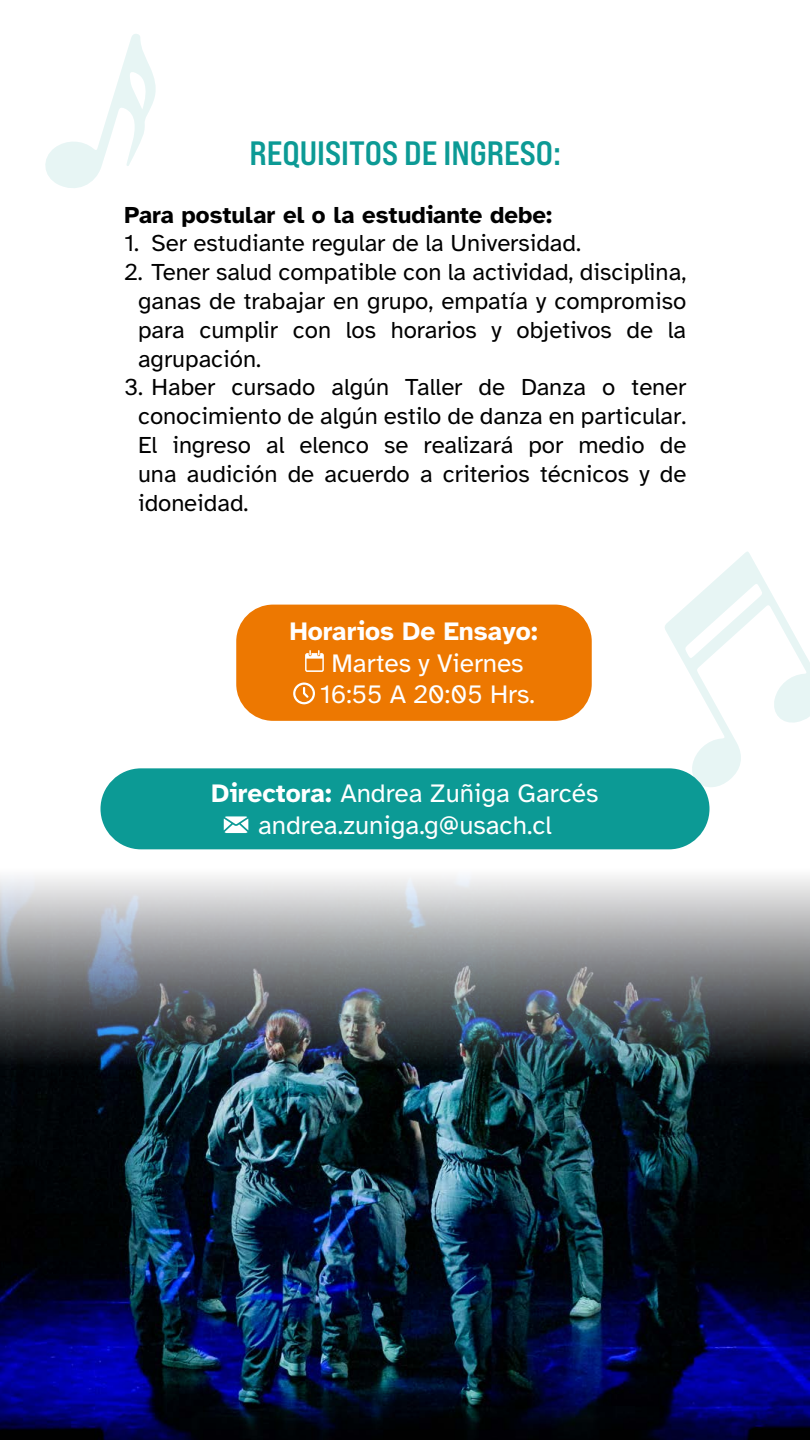
<style>
.page{position:relative;width:810px;height:1440px;background:#fff}
.page>*{position:absolute;margin:0;border:0;box-sizing:border-box;transform-origin:0 0}
.t1{font:33.75px "Bebas Neue Pro Exp Bd";color:#0c9a95}
.t2{font:26.25px/31.5px "Atkinson Hyperlegible";color:#fff;text-align:center}
.t3{font:700 26.25px "Atkinson Hyperlegible";color:#fff}
.t4{font:24px/28.8px "Atkinson Hyperlegible";color:#000;text-align:justify}
.t5{font:700 24px "Atkinson Hyperlegible";color:#000}
.s1{font-weight:700}
</style>
<div class="page">
<img style="left:0;top:1100px;width:810px;height:340px">
<img style="left:0;top:604px;width:810px;height:496px">
<div style="left:100px;top:768px;width:610px;height:81px;background:#0c9a95;border-radius:40px"></div>
<svg style="left:224px;top:816px;width:24px;height:17px"></svg>
<div style="left:236px;top:605px;width:356px;height:116px;background:#ed7801;border-radius:37px"></div>
<svg style="left:305px;top:650px;width:19px;height:22px"></svg>
<svg style="left:293px;top:682px;width:22px;height:22px"></svg>
<svg style="left:664px;top:551px;width:146px;height:237px"></svg>
<svg style="left:45px;top:34px;width:111px;height:154px"></svg>
<h1 class="t1" style="left:249px;top:132px;width:313px">REQUISITOS DE INGRESO:</h1>
<p class="t5" style="left:124px;top:201px;width:430px">Para postular el o la estudiante debe:</p>
<p class="t4" style="left:124px;top:229px;width:458px">1. Ser estudiante regular de la Universidad.</p>
<p class="t4" style="left:138px;top:258px;width:550px;text-indent:-14px">2. Tener salud compatible con la actividad, disciplina, ganas de trabajar en grupo, empatía y compromiso para cumplir con los horarios y objetivos de la agrupación.</p>
<p class="t4" style="left:138px;top:373px;width:550px;text-indent:-14px">3. Haber cursado algún Taller de Danza o tener conocimiento de algún estilo de danza en particular.<br>El ingreso al elenco se realizará por medio de una audición de acuerdo a criterios técnicos y de idoneidad.</p>
<p class="t3" style="left:290px;top:617px;width:250px">Horarios De Ensayo:</p>
<p class="t2" style="left:320px;top:648px;width:216px">Martes y Viernes<br>16:55 A 20:05 Hrs.</p>
<p class="t2" style="left:212px;top:778px;width:388px"><span class="s1">Directora:</span> Andrea Zuñiga Garcés andrea.zuniga.g@usach.cl</p>
</div>
